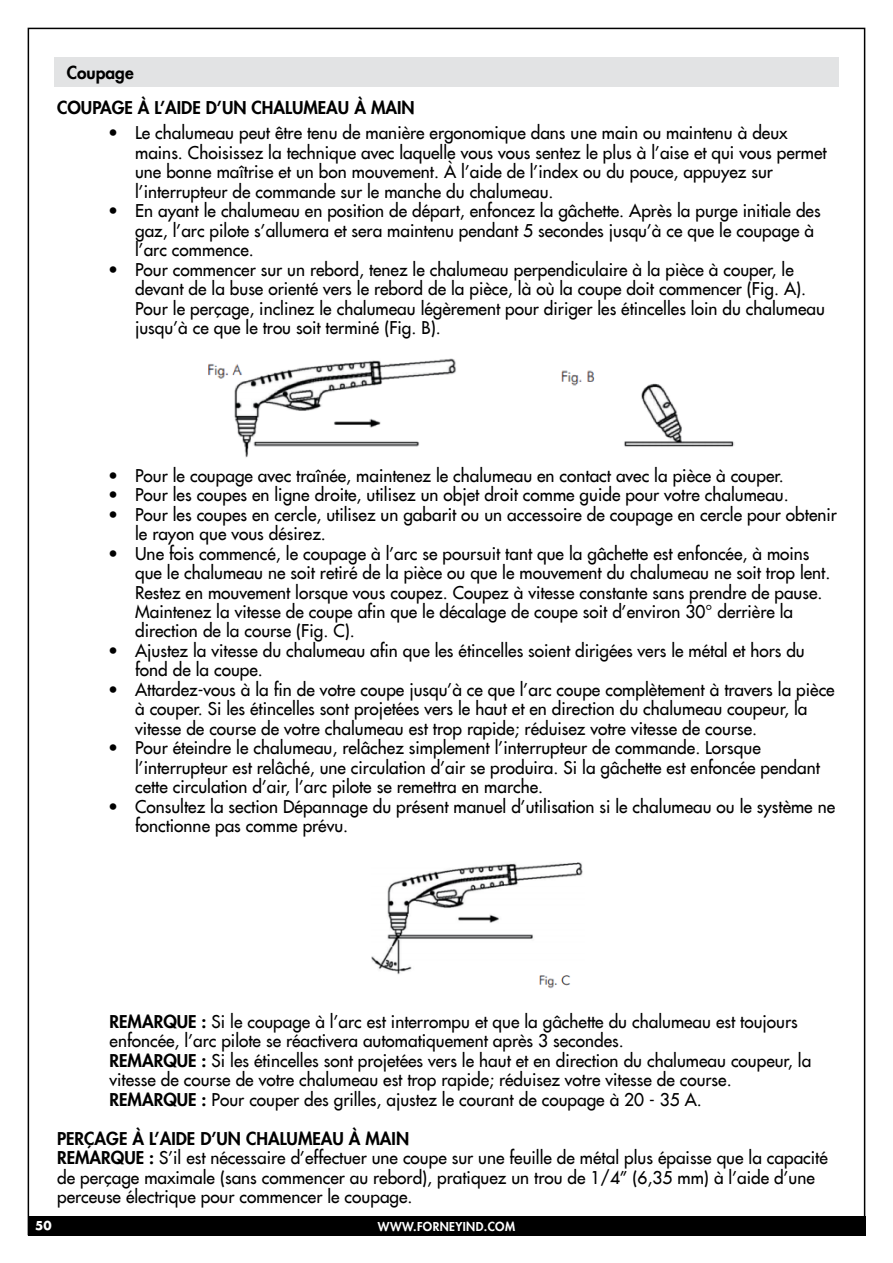
<style>
.page{position:relative;width:893px;height:1263px;background:#fff}
.page>*{position:absolute;margin:0;border:0;box-sizing:border-box;transform-origin:0 0}
.t1{font:17.25px/19.5px "Futura LT";color:#000}
.t2{font:800 17.25px "Futura LT";color:#000}
.t3{font:800 12px "Futura LT";letter-spacing:.03em;color:#fff}
.t4{font:700 12px "Futura LT";color:#fff}
.s1{font-weight:800}
</style>
<div class="page">
<div style="left:28px;top:1216px;width:837px;height:19px;background:#000"></div>
<img style="left:208px;top:358px;width:526px;height:100px">
<img style="left:372px;top:862px;width:211px;height:127px">
<div style="left:54px;top:57px;width:785px;height:30px;background:#e2e3e4"></div>
<p class="t2" style="left:67px;top:61px;width:68px">Coupage</p>
<p class="t2" style="left:57px;top:96px;width:359px">COUPAGE À L’AIDE D’UN CHALUMEAU À MAIN</p>
<p class="t1" style="left:135px;top:123px;width:693px;text-indent:-27px">• Le chalumeau peut être tenu de manière ergonomique dans une main ou maintenu à deux mains. Choisissez la technique avec laquelle vous vous sentez le plus à l’aise et qui vous permet une bonne maîtrise et un bon mouvement. À l’aide de l’index ou du pouce, appuyez sur l’interrupteur de commande sur le manche du chalumeau.</p>
<p class="t1" style="left:135px;top:201px;width:687px;text-indent:-27px">• En ayant le chalumeau en position de départ, enfoncez la gâchette. Après la purge initiale des gaz, l’arc pilote s’allumera et sera maintenu pendant 5 secondes jusqu’à ce que le coupage à l’arc commence.</p>
<p class="t1" style="left:135px;top:260px;width:691px;text-indent:-27px">• Pour commencer sur un rebord, tenez le chalumeau perpendiculaire à la pièce à couper, le devant de la buse orienté vers le rebord de la pièce, là où la coupe doit commencer (Fig. A).<br>Pour le perçage, inclinez le chalumeau légèrement pour diriger les étincelles loin du chalumeau jusqu’à ce que le trou soit terminé (Fig. B).</p>
<p class="t1" style="left:108px;top:465px;width:677px">• Pour le coupage avec traînée, maintenez le chalumeau en contact avec la pièce à couper.</p>
<p class="t1" style="left:108px;top:485px;width:682px">• Pour les coupes en ligne droite, utilisez un objet droit comme guide pour votre chalumeau.</p>
<p class="t1" style="left:135px;top:504px;width:703px;text-indent:-27px">• Pour les coupes en cercle, utilisez un gabarit ou un accessoire de coupage en cercle pour obtenir le rayon que vous désirez.</p>
<p class="t1" style="left:135px;top:543px;width:697px;text-indent:-27px">• Une fois commencé, le coupage à l’arc se poursuit tant que la gâchette est enfoncée, à moins que le chalumeau ne soit retiré de la pièce ou que le mouvement du chalumeau ne soit trop lent.<br>Restez en mouvement lorsque vous coupez. Coupez à vitesse constante sans prendre de pause.<br>Maintenez la vitesse de coupe afin que le décalage de coupe soit d’environ 30° derrière la direction de la course (Fig. C).</p>
<p class="t1" style="left:135px;top:641px;width:671px;text-indent:-27px">• Ajustez la vitesse du chalumeau afin que les étincelles soient dirigées vers le métal et hors du fond de la coupe.</p>
<p class="t1" style="left:135px;top:680px;width:701px;text-indent:-27px">• Attardez-vous à la fin de votre coupe jusqu’à ce que l’arc coupe complètement à travers la pièce à couper. Si les étincelles sont projetées vers le haut et en direction du chalumeau coupeur, la vitesse de course de votre chalumeau est trop rapide; réduisez votre vitesse de course.</p>
<p class="t1" style="left:135px;top:738px;width:686px;text-indent:-27px">• Pour éteindre le chalumeau, relâchez simplement l’interrupteur de commande. Lorsque l’interrupteur est relâché, une circulation d’air se produira. Si la gâchette est enfoncée pendant cette circulation d’air, l’arc pilote se remettra en marche.</p>
<p class="t1" style="left:135px;top:797px;width:702px;text-indent:-27px">• Consultez la section Dépannage du présent manuel d’utilisation si le chalumeau ou le système ne fonctionne pas comme prévu.</p>
<p class="t1" style="left:110px;top:1011px;width:703px"><span class="s1">REMARQUE :</span> Si le coupage à l’arc est interrompu et que la gâchette du chalumeau est toujours enfoncée, l’arc pilote se réactivera automatiquement après 3 secondes.<br><span class="s1">REMARQUE :</span> Si les étincelles sont projetées vers le haut et en direction du chalumeau coupeur, la vitesse de course de votre chalumeau est trop rapide; réduisez votre vitesse de course.<br><span class="s1">REMARQUE :</span> Pour couper des grilles, ajustez le courant de coupage à 20 - 35 A.</p>
<p class="t1" style="left:57px;top:1128px;width:772px"><span class="s1">PERÇAGE À L’AIDE D’UN CHALUMEAU À MAIN<br>REMARQUE :</span> S’il est nécessaire d’effectuer une coupe sur une feuille de métal plus épaisse que la capacité de perçage maximale (sans commencer au rebord), pratiquez un trou de 1/4” (6,35 mm) à l’aide d’une perceuse électrique pour commencer le coupage.</p>
<p class="t4" style="left:35px;top:1218px;width:18px">50</p>
<p class="t3" style="left:378px;top:1218px;width:139px">WWW.FORNEYIND.COM</p>
</div>
